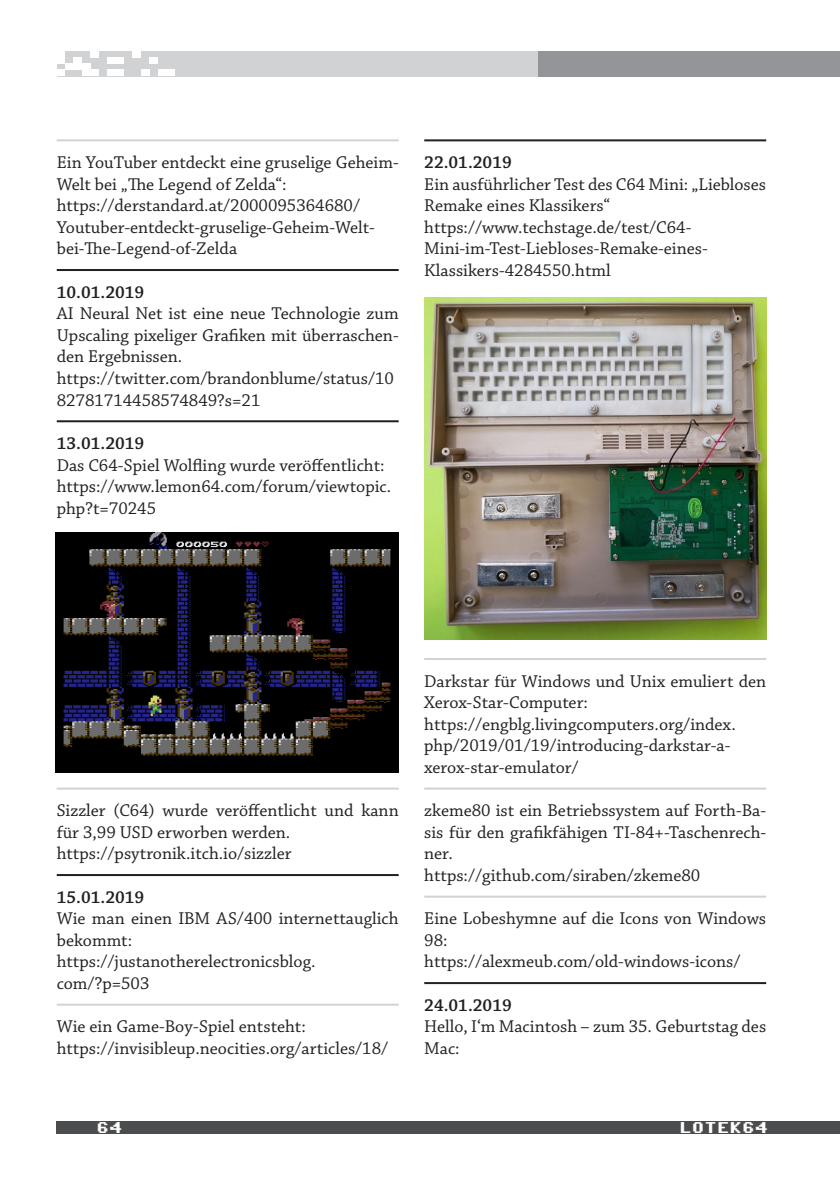
<style>
.page{position:relative;width:840px;height:1191px;background:#fff}
.page>*{position:absolute;margin:0;border:0;box-sizing:border-box;transform-origin:0 0}
.News{font:18px/21.6px "Chaparral Pro";color:#231f20}
.News_Internetadresse{font:18px/21.6px "Chaparral Pro";color:#231f20}
.News_Datum{font:600 18px "Chaparral Pro";color:#231f20}
.t1{font:16px "Commodore 64";color:#fff}
</style>
<div class="page">
<hr style="left:57px;top:139px;width:341px;height:2px;background:#d1d2d4">
<hr style="left:57px;top:269px;width:341px;height:2px;background:#231f20">
<hr style="left:57px;top:420px;width:341px;height:2px;background:#231f20">
<hr style="left:57px;top:787px;width:341px;height:2px;background:#d1d2d4">
<hr style="left:57px;top:874px;width:341px;height:2px;background:#231f20">
<hr style="left:57px;top:1003px;width:341px;height:2px;background:#d1d2d4">
<hr style="left:424px;top:139px;width:341px;height:2px;background:#231f20">
<hr style="left:424px;top:658px;width:341px;height:2px;background:#d1d2d4">
<hr style="left:424px;top:787px;width:341px;height:2px;background:#d1d2d4">
<hr style="left:424px;top:895px;width:341px;height:2px;background:#d1d2d4">
<hr style="left:424px;top:982px;width:341px;height:2px;background:#231f20">
<img style="left:56px;top:533px;width:342px;height:240px">
<img style="left:424px;top:297px;width:341px;height:342px">
<div style="left:57px;top:1121px;width:782px;height:13px;background:#4b4c4d"></div>
<div style="left:57px;top:51px;width:481px;height:25px;background:#d1d2d4"></div>
<div style="left:538px;top:51px;width:301px;height:25px;background:#939598"></div>
<div style="left:149px;top:57px;width:9px;height:7px;background:#fff"></div>
<div style="left:65px;top:64px;width:9px;height:6px;background:#fff"></div>
<div style="left:74px;top:57px;width:8px;height:7px;background:#fff"></div>
<div style="left:57px;top:51px;width:8px;height:6px;background:#fff"></div>
<div style="left:132px;top:51px;width:9px;height:6px;background:#fff"></div>
<div style="left:90px;top:51px;width:9px;height:6px;background:#fff"></div>
<div style="left:107px;top:57px;width:9px;height:7px;background:#fff"></div>
<div style="left:116px;top:57px;width:8px;height:7px;background:#fff"></div>
<div style="left:57px;top:57px;width:8px;height:7px;background:#fff"></div>
<div style="left:74px;top:64px;width:8px;height:6px;background:#fff"></div>
<div style="left:82px;top:64px;width:8px;height:6px;background:#fff"></div>
<div style="left:82px;top:70px;width:8px;height:6px;background:#fff"></div>
<div style="left:90px;top:70px;width:9px;height:6px;background:#fff"></div>
<div style="left:107px;top:70px;width:9px;height:6px;background:#fff"></div>
<div style="left:116px;top:70px;width:8px;height:6px;background:#fff"></div>
<div style="left:141px;top:70px;width:8px;height:6px;background:#fff"></div>
<div style="left:158px;top:70px;width:8px;height:6px;background:#fff"></div>
<div style="left:166px;top:70px;width:8px;height:6px;background:#fff"></div>
<div style="left:57px;top:70px;width:8px;height:6px;background:#fff"></div>
<p class="News" style="left:57px;top:152px;width:343px">Ein YouTuber entdeckt eine gruselige Geheim-<br>Welt bei „The Legend of Zelda“:</p>
<p class="News_Internetadresse" style="left:57px;top:195px;width:319px">https://derstandard.at/2000095364680/<br>Youtuber-entdeckt-gruselige-Geheim-Welt&shy;bei-The-Legend-of-Zelda</p>
<p class="News_Datum" style="left:57px;top:282px;width:89px">10.01.2019</p>
<p class="News" style="left:57px;top:303px;width:343px;text-align:justify">AI Neural Net ist eine neue Technologie zum Upscaling pixeliger Grafiken mit überraschen&shy;den Ergebnissen.</p>
<p class="News_Internetadresse" style="left:57px;top:368px;width:338px">https://twitter.com/brandonblume/status/10<br>82781714458574849?s=21</p>
<p class="News_Datum" style="left:57px;top:433px;width:89px">13.01.2019</p>
<p class="News" style="left:57px;top:455px;width:329px">Das C64-Spiel Wolfling wurde veröffentlicht:</p>
<p class="News_Internetadresse" style="left:57px;top:476px;width:336px">https://www.lemon64.com/forum/viewtopic. php?t=70245</p>
<p class="News_Datum" style="left:424px;top:152px;width:89px">22.01.2019</p>
<p class="News" style="left:424px;top:174px;width:343px">Ein ausführlicher Test des C64 Mini: „Liebloses<br>Remake eines Klassikers“</p>
<p class="News_Internetadresse" style="left:424px;top:217px;width:285px">https://www.techstage.de/test/C64-<br>Mini-im-Test-Liebloses-Remake-eines-<br>Klassikers-4284550.html</p>
<p class="News" style="left:57px;top:800px;width:343px">Sizzler (C64) wurde veröffentlicht und kann für 3,99 USD erworben werden.</p>
<p class="News_Internetadresse" style="left:57px;top:843px;width:236px">https://psytronik.itch.io/sizzler</p>
<p class="News_Datum" style="left:57px;top:886px;width:89px">15.01.2019</p>
<p class="News" style="left:57px;top:908px;width:343px">Wie man einen IBM AS/400 internettauglich bekommt:</p>
<p class="News_Internetadresse" style="left:57px;top:951px;width:260px">https://justanotherelectronicsblog. com/?p=503</p>
<p class="News" style="left:57px;top:1016px;width:250px">Wie ein Game-Boy-Spiel entsteht:</p>
<p class="News_Internetadresse" style="left:57px;top:1038px;width:333px">https://invisibleup.neocities.org/articles/18/</p>
<p class="News" style="left:424px;top:671px;width:343px">Darkstar für Windows und Unix emuliert den<br>Xerox-Star-Computer:</p>
<p class="News_Internetadresse" style="left:424px;top:714px;width:313px">https://engblg.livingcomputers.org/index. php/2019/01/19/introducing-darkstar-a&shy;xerox-star-emulator/</p>
<p class="News" style="left:424px;top:800px;width:343px;text-align:justify">zkeme80 ist ein Betriebssystem auf Forth-Ba&shy;sis für den grafikfähigen TI-84+-Taschenrech&shy;ner.</p>
<p class="News_Internetadresse" style="left:424px;top:865px;width:277px">https://github.com/siraben/zkeme80</p>
<p class="News" style="left:424px;top:908px;width:343px">Eine Lobeshymne auf die Icons von Windows<br>98:</p>
<p class="News_Internetadresse" style="left:424px;top:951px;width:317px">https://alexmeub.com/old-windows-icons/</p>
<p class="News_Datum" style="left:424px;top:994px;width:89px">24.01.2019</p>
<p class="News" style="left:424px;top:1016px;width:343px">Hello, I‘m Macintosh – zum 35. Geburtstag des<br>Mac:</p>
<p class="t1" style="left:96px;top:1121px;width:26px">64</p>
<p class="t1" style="left:679px;top:1120px;width:89px">LOTEK64</p>
</div>
